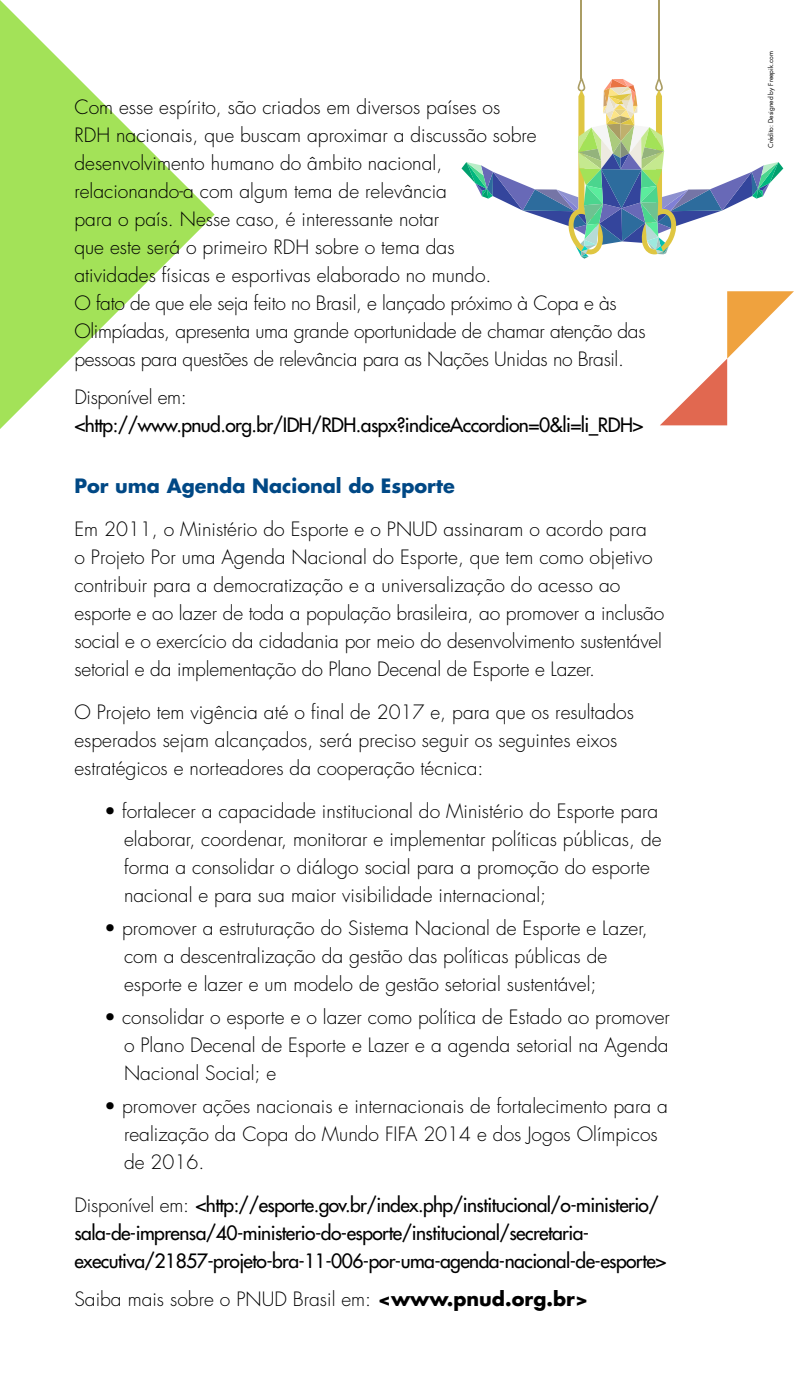
<style>
.page{position:relative;width:794px;height:1389px;background:#fff}
.page>*{position:absolute;margin:0;border:0;box-sizing:border-box;transform-origin:0 0}
.t1{font:300 19.25px/28px "Futura";color:#000}
.t2{font:19.25px/28px "Futura";letter-spacing:-.03em;color:#000}
.t3{font:700 19.25px "Futura";color:#004885}
.t4{font:300 19.25px "Futura";letter-spacing:-.02em;color:#000}
.t5{font:6.48px "Futura";color:#000}
.s1{font-weight:300}
.s2{font-weight:700}
</style>
<div class="page">
<svg style="left:0;top:0;width:215px;height:429px"></svg>
<svg style="left:461px;top:78px;width:322px;height:181px"></svg>
<hr style="left:580px;top:0;width:2px;height:79px;background:#aa9d64">
<hr style="left:658px;top:0;width:2px;height:79px;background:#aa9d64">
<svg style="left:660px;top:291px;width:134px;height:134px"></svg>
<p class="t1" style="left:74px;top:93px;width:572px">Com esse espírito, são criados em diversos países os<br>RDH nacionais, que buscam aproximar a discussão sobre desenvolvimento humano do âmbito nacional,<br>relacionando-a com algum tema de relevância<br>para o país. Nesse caso, é interessante notar<br>que este será o primeiro RDH sobre o tema das<br>atividades físicas e esportivas elaborado no mundo.<br>O fato de que ele seja feito no Brasil, e lançado próximo à Copa e às Olimpíadas, apresenta uma grande oportunidade de chamar atenção das pessoas para questões de relevância para as Nações Unidas no Brasil.</p>
<p class="t4" style="left:74px;top:385px;width:114px">Disponível em:</p>
<p class="t2" style="left:74px;top:411px;width:570px">&lt;http://www.pnud.org.br/IDH/RDH.aspx?indiceAccordion=0&amp;li=li_RDH&gt;</p>
<p class="t3" style="left:74px;top:472px;width:382px">Por uma Agenda Nacional do Esporte</p>
<p class="t1" style="left:74px;top:515px;width:591px">Em 2011, o Ministério do Esporte e o PNUD assinaram o acordo para<br>o Projeto Por uma Agenda Nacional do Esporte, que tem como objetivo contribuir para a democratização e a universalização do acesso ao esporte e ao lazer de toda a população brasileira, ao promover a inclusão social e o exercício da cidadania por meio do desenvolvimento sustentável setorial e da implementação do Plano Decenal de Esporte e Lazer.</p>
<p class="t1" style="left:74px;top:698px;width:561px">O Projeto tem vigência até o final de 2017 e, para que os resultados esperados sejam alcançados, será preciso seguir os seguintes eixos estratégicos e norteadores da cooperação técnica:</p>
<p class="t1" style="left:124px;top:797px;width:539px;text-indent:-20px">• fortalecer a capacidade institucional do Ministério do Esporte para elaborar, coordenar, monitorar e implementar políticas públicas, de forma a consolidar o diálogo social para a promoção do esporte nacional e para sua maior visibilidade internacional;</p>
<p class="t1" style="left:124px;top:914px;width:525px;text-indent:-20px">• promover a estruturação do Sistema Nacional de Esporte e Lazer, com a descentralização da gestão das políticas públicas de esporte e lazer e um modelo de gestão setorial sustentável;</p>
<p class="t1" style="left:124px;top:1003px;width:547px;text-align:justify;text-indent:-20px">• consolidar o esporte e o lazer como política de Estado ao promover o Plano Decenal de Esporte e Lazer e a agenda setorial na Agenda Nacional Social; e</p>
<p class="t1" style="left:124px;top:1092px;width:545px;text-indent:-20px">• promover ações nacionais e internacionais de fortalecimento para a realização da Copa do Mundo FIFA 2014 e dos Jogos Olímpicos de 2016.</p>
<p class="t2" style="left:74px;top:1190px;width:593px"><span class="s1">Disponível em:</span> &lt;http://esporte.gov.br/index.php/institucional/o-ministerio/ sala-de-imprensa/40-ministerio-do-esporte/institucional/secretaria&shy;executiva/21857-projeto-bra-11-006-por-uma-agenda-nacional-de-esporte&gt;</p>
<p class="t1" style="left:74px;top:1285px;width:515px">Saiba mais sobre o PNUD Brasil em: <span class="s2">&lt;www.pnud.org.br&gt;</span></p>
<p class="t5" style="left:766px;top:148px;width:98px;rotate:-90deg">Crédito: Designed by Freepik.com</p>
</div>
